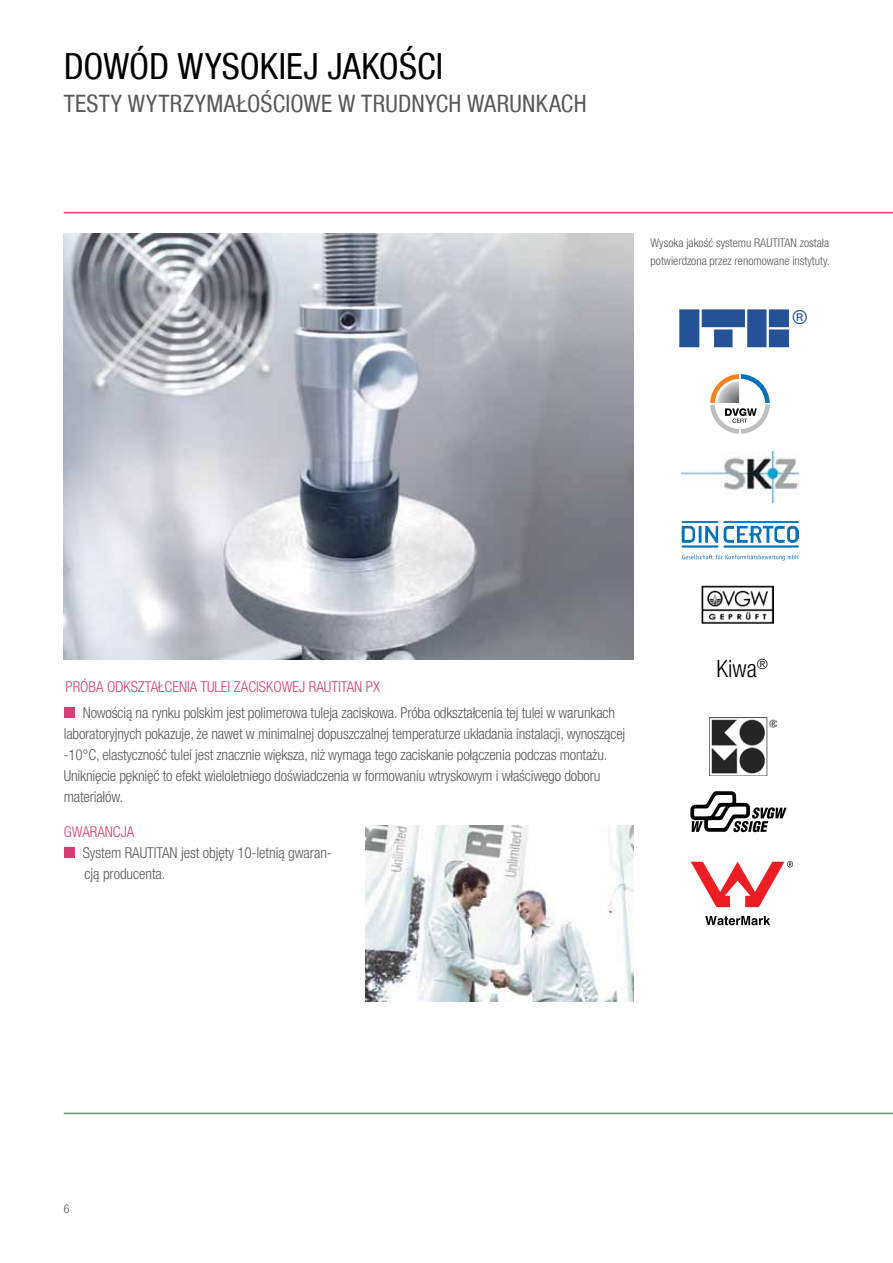
<style>
.page{position:relative;width:893px;height:1263px;background:#fff}
.page>*{position:absolute;margin:0;border:0;box-sizing:border-box;transform-origin:0 0}
.t1{font:condensed 36px "Helvetica Neue LT Com";color:#000}
.t2{font:condensed 24px "Helvetica Neue LT Com";letter-spacing:.01em;color:#58595b}
.t3{font:300 condensed 24px "Helvetica Neue LT Com";color:#000}
.t4{font:19.35px "Microsoft Sans Serif";color:#255296}
.t5{font:300 condensed 15px/21px "Helvetica Neue LT Com";letter-spacing:-.01em;color:#58595b}
.t6{font:300 condensed 15px "Helvetica Neue LT Com";color:#d13f76}
.t7{font:300 condensed 12px/18px "Helvetica Neue LT Com";color:#58595b}
</style>
<div class="page">
<img style="left:366px;top:825px;width:268px;height:177px">
<div style="left:64px;top:847px;width:10px;height:10px;background:#d13f76"></div>
<img style="left:64px;top:234px;width:570px;height:425px">
<div style="left:64px;top:707px;width:10px;height:11px;background:#d13f76"></div>
<svg style="left:710px;top:374px;width:60px;height:60px"></svg>
<img style="left:682px;top:452px;width:116px;height:50px">
<img style="left:681px;top:521px;width:118px;height:27px">
<svg style="left:682px;top:555px;width:116px;height:5px"></svg>
<img style="left:701px;top:585px;width:73px;height:38px">
<svg style="left:705px;top:916px;width:65px;height:9px"></svg>
<svg style="left:691px;top:861px;width:102px;height:46px"></svg>
<svg style="left:690px;top:791px;width:97px;height:41px"></svg>
<img style="left:709px;top:717px;width:68px;height:58px">
<svg style="left:679px;top:309px;width:110px;height:38px"></svg>
<hr style="left:64px;top:212px;width:829px;height:1px;background:#d13f76">
<hr style="left:64px;top:1113px;width:829px;height:1px;background:#699667">
<h1 class="t1" style="left:64px;top:45px;width:381px">DOWÓD WYSOKIEJ JAKOŚCI</h1>
<h2 class="t2" style="left:64px;top:90px;width:524px">TESTY WYTRZYMAŁOŚCIOWE W TRUDNYCH WARUNKACH</h2>
<p class="t7" style="left:651px;top:234px;width:181px">Wysoka jakość systemu RAUTITAN została potwierdzona przez renomowane instytuty.</p>
<p class="t4" style="left:793px;top:306px;width:16px">®</p>
<p class="t6" style="left:65px;top:678px;width:73px">Próba odkształcenia</p>
<p class="t6" style="left:200px;top:678px;width:7px">tulei</p>
<p class="t6" style="left:234px;top:678px;width:8px">zacis</p>
<p class="t6" style="left:266px;top:678px;width:115px">kowej RAUTITAN PX</p>
<p class="t5" style="left:64px;top:702px;width:563px;text-indent:19px">Nowością na rynku polskim jest polimerowa tuleja zaciskowa. Próba odkształcenia tej tulei w warunkach laboratoryjnych pokazuje, że nawet w minimalnej dopuszczalnej temperaturze układania instalacji, wynoszącej -10°C, elastyczność tulei jest znacznie większa, niż wymaga tego zaciskanie połączenia podczas montażu.<br>Uniknięcie pęknięć to efekt wieloletniego doświadczenia w formowaniu wtryskowym i właściwego doboru materiałów.</p>
<p class="t6" style="left:64px;top:822px;width:18px">Gwaranc</p>
<p class="t6" style="left:121px;top:822px;width:14px">ja</p>
<p class="t5" style="left:83px;top:842px;width:251px">System RAUTITAN jest objęty 10-letnią gwaran&shy;cją producenta.</p>
<h2 class="t3" style="left:716px;top:655px;width:53px">Kiwa<sup>®</sup></h2>
<p class="t7" style="left:64px;top:1199px;width:7px">6</p>
</div>
